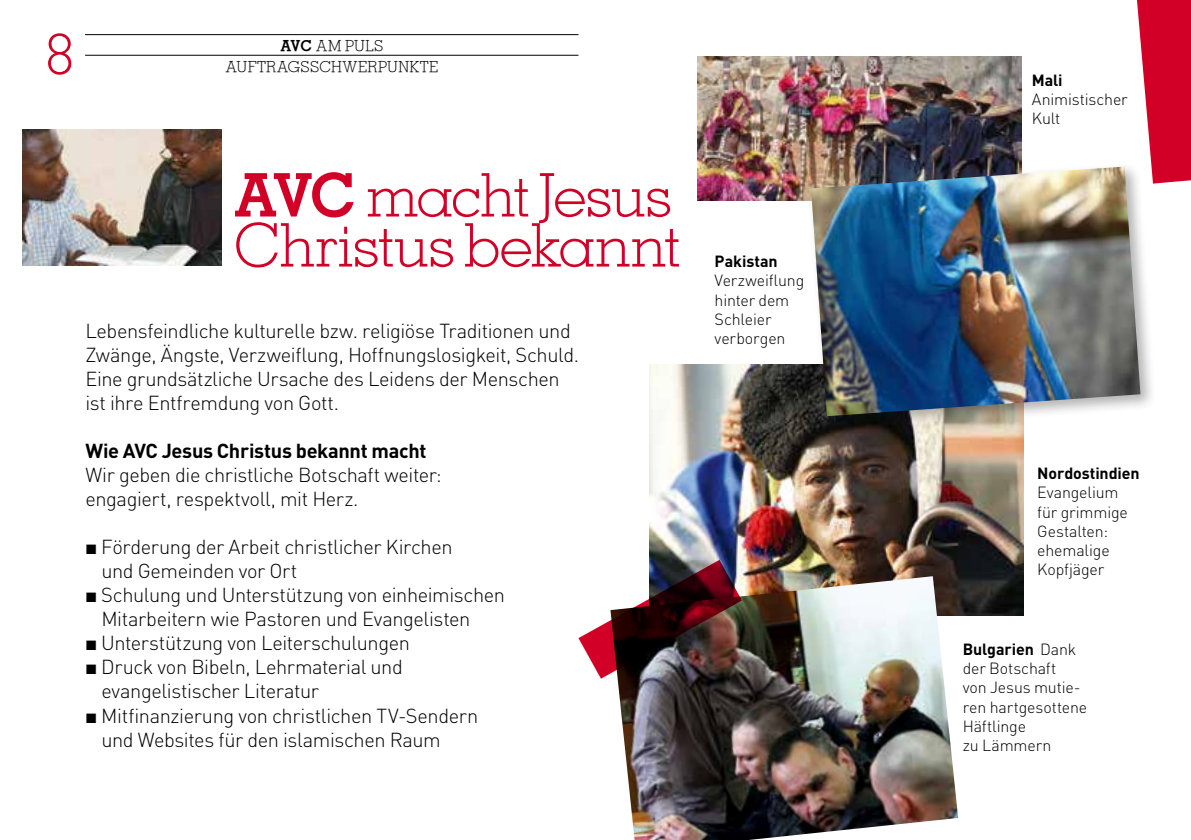
<style>
.page{position:relative;width:1191px;height:840px;background:#fff}
.page>*{position:absolute;margin:0;border:0;box-sizing:border-box;transform-origin:0 0}
.t1{font:300 60px/50px "Memphis";letter-spacing:-.03em;color:#d20027}
.t2{font:300 56px "Memphis";color:#d20027}
.t3{font:300 20px/24px "DINOT";letter-spacing:-.02em;color:#000}
.t4{font:700 20px "DINOT";letter-spacing:-.015em;color:#000}
.t5{font:300 16px/19.2px "DINOT";letter-spacing:-.01em;color:#000}
.t6{font:700 16px "DINOT";letter-spacing:-.01em;color:#000}
.t7{font:300 15px/20.6px "Memphis";letter-spacing:.025em;color:#000;text-align:center}
.s1{font-weight:700}
</style>
<div class="page">
<img style="left:697px;top:57px;width:324px;height:144px">
<img style="left:649px;top:364px;width:375px;height:250px">
<svg style="left:1137px;top:0;width:54px;height:183px;background:#d72143"></svg>
<img style="left:617px;top:576px;width:341px;height:263px">
<hr style="left:85px;top:34px;width:493px;height:1px;background:#000">
<hr style="left:85px;top:55px;width:493px;height:1px;background:#000">
<img style="left:578px;top:559px;width:164px;height:119px">
<div style="left:806px;top:162px;width:350px;height:270px;background:#000;opacity:.3"></div>
<img style="left:811px;top:166px;width:329px;height:250px">
<img style="left:23px;top:129px;width:198px;height:136px">
<h2 class="t2" style="left:46px;top:20px;width:30px">8</h2>
<p class="t7" style="left:225px;top:35px;width:214px"><span class="s1">AVC</span> AM PULS<br>AUFTRAGSSCHWERPUNKTE</p>
<h1 class="t1" style="left:234px;top:169px;width:448px"><span class="s1">AVC</span> macht Jesus<br>Christus bekannt</h1>
<p class="t3" style="left:85px;top:318px;width:495px">Lebensfeindliche kulturelle bzw. religiöse Traditionen und Zwänge, Ängste, Verzweiflung, Hoffnungslosigkeit, Schuld.<br>Eine grundsätzliche Ursache des Leidens der Menschen ist ihre Entfremdung von Gott.</p>
<p class="t4" style="left:85px;top:437px;width:342px">Wie AVC Jesus Christus bekannt macht</p>
<p class="t3" style="left:85px;top:462px;width:358px">Wir geben die christliche Botschaft weiter: engagiert, respektvoll, mit Herz.</p>
<p class="t3" style="left:101px;top:534px;width:405px">Förderung der Arbeit christlicher Kirchen<br>und Gemeinden vor Ort<br>Schulung und Unterstützung von einheimischen Mitarbeitern wie Pastoren und Evangelisten Unterstützung von Leiterschulungen<br>Druck von Bibeln, Lehrmaterial und evangelistischer Literatur<br>Mitfinanzierung von christlichen TV-Sendern und Websites für den islamischen Raum</p>
<p class="t6" style="left:714px;top:250px;width:65px">Pakistan</p>
<p class="t5" style="left:714px;top:270px;width:91px">Verzweiflung hinter dem<br>Schleier verborgen</p>
<p class="t6" style="left:1031px;top:69px;width:32px">Mali</p>
<p class="t5" style="left:1031px;top:89px;width:97px">Animistischer<br>Kult</p>
<p class="t6" style="left:1037px;top:462px;width:104px">Nordostindien</p>
<p class="t5" style="left:1037px;top:482px;width:92px">Evangelium für grimmige<br>Gestalten: ehemalige<br>Kopfjäger</p>
<p class="t5" style="left:962px;top:638px;width:126px"><span class="s1">Bulgarien</span> Dank der Botschaft<br>von Jesus mutie&shy;ren hartgesottene<br>Häftlinge<br>zu Lämmern</p>
</div>
